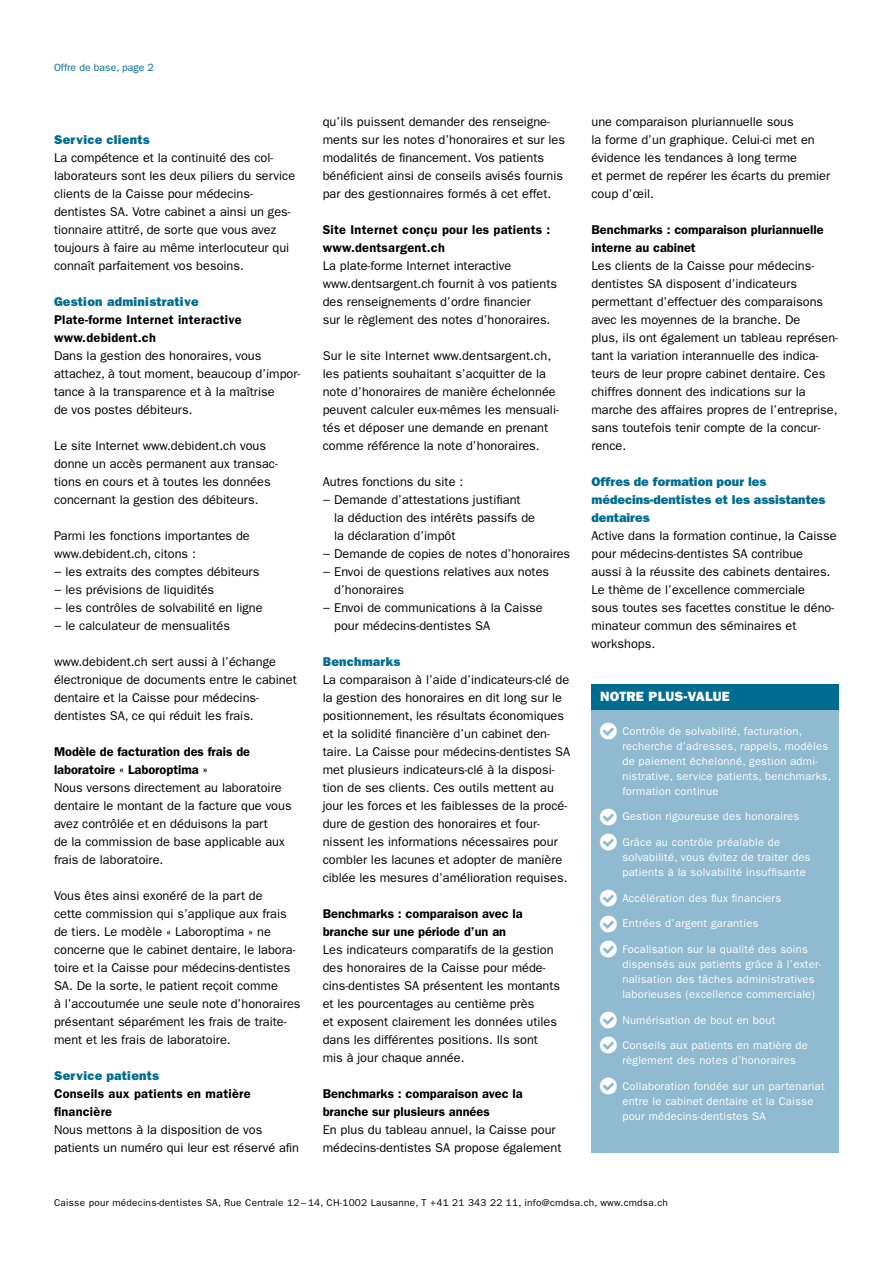
<style>
.page{position:relative;width:893px;height:1263px;background:#fff}
.page>*{position:absolute;margin:0;border:0;box-sizing:border-box;transform-origin:0 0}
.t1{font:13.5px "ITC Franklin Gothic Std Hvy";letter-spacing:.02em;color:#fff}
.t2{font:12.75px/18px "ITC Franklin Gothic Std";color:#000}
.t3{font:600 12.75px/18px "ITC Franklin Gothic Std";color:#000}
.t4{font:600 12.75px/18px "ITC Franklin Gothic Std";letter-spacing:.02em;color:#000}
.t5{font:12.75px/18px "ITC Franklin Gothic Std Hvy";letter-spacing:.01em;color:#006d90}
.t6{font:11.25px/15px "ITC Franklin Gothic Std";letter-spacing:.02em;color:#fff}
.t7{font:10.5px "ITC Franklin Gothic Std";color:#006d90}
.t8{font:9.9px "ITC Franklin Gothic Std";letter-spacing:.025em;color:#000}
</style>
<div class="page">
<div style="left:591px;top:684px;width:248px;height:468px;background:#90bacf"></div>
<div style="left:591px;top:684px;width:248px;height:26px;background:#006d90"></div>
<p class="t7" style="left:54px;top:61px;width:101px">Offre de base, page 2</p>
<p class="t5" style="left:54px;top:131px;width:97px">Service clients</p>
<p class="t2" style="left:54px;top:149px;width:243px">La compétence et la continuité des col&shy;laborateurs sont les deux piliers du service clients de la Caisse pour médecins-- dentistes SA. Votre cabinet a ainsi un ges&shy;tionnaire attitré, de sorte que vous avez toujours à faire au même interlocuteur qui connaît parfaitement vos besoins.</p>
<p class="t5" style="left:54px;top:293px;width:146px">Gestion administrative</p>
<p class="t4" style="left:54px;top:311px;width:189px">Plate-forme Internet interactive www.debident.ch</p>
<p class="t2" style="left:54px;top:347px;width:248px">Dans la gestion des honoraires, vous attachez, à tout moment, beaucoup d’impor&shy;tance à la transparence et à la maîtrise<br>de vos postes débiteurs.</p>
<p class="t2" style="left:54px;top:437px;width:225px">Le site Internet www.debident.ch vous donne un accès permanent aux transac&shy;tions en cours et à toutes les données concernant la gestion des débiteurs.</p>
<p class="t2" style="left:54px;top:527px;width:210px">Parmi les fonctions importantes de www.debident.ch, citons :<br>− les extraits des comptes débiteurs − les prévisions de liquidités<br>− les contrôles de solvabilité en ligne − le calculateur de mensualités</p>
<p class="t2" style="left:54px;top:653px;width:244px">www.debident.ch sert aussi à l’échange électronique de documents entre le cabinet dentaire et la Caisse pour médecins-- dentistes SA, ce qui réduit les frais.</p>
<p class="t3" style="left:54px;top:743px;width:198px">Modèle de facturation des frais de laboratoire « Laboroptima »</p>
<p class="t2" style="left:54px;top:779px;width:239px">Nous versons directement au laboratoire dentaire le montant de la facture que vous avez contrôlée et en déduisons la part<br>de la commission de base applicable aux frais de laboratoire.</p>
<p class="t2" style="left:54px;top:887px;width:248px">Vous êtes ainsi exonéré de la part de<br>cette commission qui s’applique aux frais de tiers. Le modèle « Laboroptima » ne concerne que le cabinet dentaire, le labora&shy;toire et la Caisse pour médecins-dentistes SA. De la sorte, le patient reçoit comme<br>à l’accoutumée une seule note d’honoraires présentant séparément les frais de traite&shy;ment et les frais de laboratoire.</p>
<p class="t5" style="left:54px;top:1067px;width:107px">Service patients</p>
<p class="t4" style="left:54px;top:1085px;width:198px">Conseils aux patients en matière financière</p>
<p class="t2" style="left:54px;top:1121px;width:247px">Nous mettons à la disposition de vos patients un numéro qui leur est réservé afin</p>
<p class="t2" style="left:323px;top:113px;width:244px">qu’ils puissent demander des renseigne&shy;ments sur les notes d’honoraires et sur les modalités de financement. Vos patients bénéficient ainsi de conseils avisés fournis par des gestionnaires formés à cet effet.</p>
<p class="t4" style="left:323px;top:221px;width:229px">Site Internet conçu pour les patients : www.dentsargent.ch</p>
<p class="t2" style="left:323px;top:257px;width:236px">La plate-forme Internet interactive www.dentsargent.ch fournit à vos patients des renseignements d’ordre financier<br>sur le règlement des notes d’honoraires.</p>
<p class="t2" style="left:323px;top:347px;width:238px">Sur le site Internet www.dentsargent.ch, les patients souhaitant s’acquitter de la note d’honoraires de manière échelonnée peuvent calculer eux-mêmes les mensuali&shy;tés et déposer une demande en prenant comme référence la note d’honoraires.</p>
<p class="t2" style="left:323px;top:473px;width:142px">Autres fonctions du site :</p>
<p class="t2" style="left:323px;top:491px;width:199px">− Demande d’attestations justifiant</p>
<p class="t2" style="left:334px;top:509px;width:202px">la déduction des intérêts passifs de</p>
<p class="t2" style="left:334px;top:527px;width:123px">la déclaration d’impôt</p>
<p class="t2" style="left:323px;top:545px;width:249px">− Demande de copies de notes d’honoraires</p>
<p class="t2" style="left:323px;top:563px;width:228px">− Envoi de questions relatives aux notes</p>
<p class="t2" style="left:334px;top:581px;width:71px">d’honoraires</p>
<p class="t2" style="left:323px;top:599px;width:221px">− Envoi de communications à la Caisse</p>
<p class="t2" style="left:334px;top:617px;width:158px">pour médecins-dentistes SA</p>
<p class="t5" style="left:323px;top:653px;width:79px">Benchmarks</p>
<p class="t2" style="left:323px;top:671px;width:249px">La comparaison à l’aide d’indicateurs-clé de la gestion des honoraires en dit long sur le positionnement, les résultats économiques et la solidité financière d’un cabinet den&shy;taire. La Caisse pour médecins-dentistes SA met plusieurs indicateurs-clé à la disposi&shy;tion de ses clients. Ces outils mettent au jour les forces et les faiblesses de la procé&shy;dure de gestion des honoraires et four&shy;nissent les informations nécessaires pour combler les lacunes et adopter de manière ciblée les mesures d’amélioration requises.</p>
<p class="t3" style="left:323px;top:905px;width:201px">Benchmarks : comparaison avec la branche sur une période d’un an</p>
<p class="t2" style="left:323px;top:941px;width:239px">Les indicateurs comparatifs de la gestion des honoraires de la Caisse pour méde&shy;cins-dentistes SA présentent les montants et les pourcentages au centième près<br>et exposent clairement les données utiles dans les différentes positions. Ils sont mis à jour chaque année.</p>
<p class="t3" style="left:323px;top:1085px;width:201px">Benchmarks : comparaison avec la branche sur plusieurs années</p>
<p class="t2" style="left:323px;top:1121px;width:240px">En plus du tableau annuel, la Caisse pour médecins-dentistes SA propose également</p>
<p class="t2" style="left:591px;top:113px;width:240px">une comparaison pluriannuelle sous<br>la forme d’un graphique. Celui-ci met en évidence les tendances à long terme<br>et permet de repérer les écarts du premier coup d’œil.</p>
<p class="t3" style="left:591px;top:221px;width:234px">Benchmarks : comparaison pluriannuelle interne au cabinet</p>
<p class="t2" style="left:591px;top:257px;width:248px">Les clients de la Caisse pour médecins-- dentistes SA disposent d’indicateurs permettant d’effectuer des comparaisons avec les moyennes de la branche. De<br>plus, ils ont également un tableau représen&shy;tant la variation interannuelle des indica&shy;teurs de leur propre cabinet dentaire. Ces chiffres donnent des indications sur la marche des affaires propres de l’entreprise, sans toutefois tenir compte de la concur&shy;rence.</p>
<p class="t5" style="left:591px;top:473px;width:235px">Offres de formation pour les médecins-dentistes et les assistantes dentaires</p>
<p class="t2" style="left:591px;top:527px;width:247px">Active dans la formation continue, la Caisse pour médecins-dentistes SA contribue<br>aussi à la réussite des cabinets dentaires.<br>Le thème de l’excellence commerciale<br>sous toutes ses facettes constitue le déno&shy;minateur commun des séminaires et workshops.</p>
<p class="t1" style="left:600px;top:689px;width:131px">NOTRE PLUS-VALUE</p>
<p class="t6" style="left:622px;top:723px;width:210px">Contrôle de solvabilité, facturation, recherche d’adresses, rappels, modèles de paiement échelonné, gestion admi&shy;nistrative, service patients, benchmarks, formation continue</p>
<p class="t6" style="left:622px;top:809px;width:179px">Gestion rigoureuse des honoraires</p>
<p class="t6" style="left:622px;top:835px;width:190px">Grâce au contrôle préalable de solvabilité, vous évitez de traiter des patients à la solvabilité insuffisante</p>
<p class="t6" style="left:622px;top:890px;width:161px">Accélération des flux financiers</p>
<p class="t6" style="left:622px;top:916px;width:138px">Entrées d’argent garanties</p>
<p class="t6" style="left:622px;top:942px;width:200px">Focalisation sur la qualité des soins dispensés aux patients grâce à l’exter&shy;nalisation des tâches administratives laborieuses (excellence commerciale)</p>
<p class="t6" style="left:622px;top:1012px;width:154px">Numérisation de bout en bout</p>
<p class="t6" style="left:622px;top:1038px;width:187px">Conseils aux patients en matière de règlement des notes d’honoraires</p>
<p class="t6" style="left:622px;top:1079px;width:204px">Collaboration fondée sur un partenariat entre le cabinet dentaire et la Caisse pour médecins-dentistes SA</p>
<p class="t8" style="left:54px;top:1197px;width:615px">Caisse pour médecins-dentistes SA, Rue Centrale 12 – 14, CH-1002 Lausanne, T +41 21 343 22 11, info@cmdsa.ch, www.cmdsa.ch</p>
</div>
